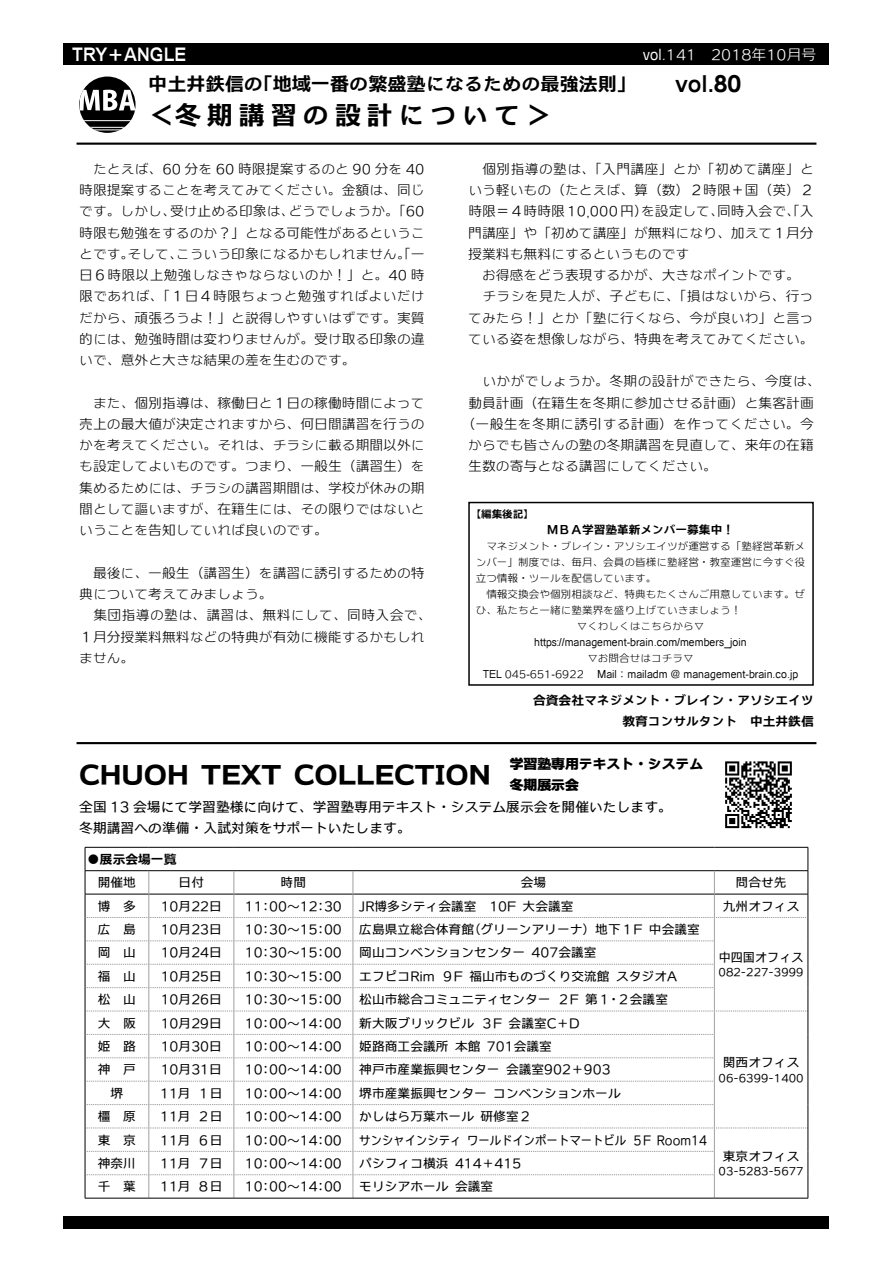
<style>
.page{position:relative;width:893px;height:1263px;background:#fff}
.page>*{position:absolute;margin:0;border:0;box-sizing:border-box;transform-origin:0 0}
.t1{font:26.55px "C4 Beogo Nexus E";letter-spacing:.2em;color:#000}
.t2{font:24.45px "C4 Beogo Nexus H";color:#000}
.t3{font:700 23.4px "Catriel";color:#000;scale:.95 1}
.t4{font:19.2px "C4 Beogo Nexus E";color:#000}
.t5{font:700 18.75px "Catriel";color:#fff;scale:.95 1}
.t6{font:14.4px "C4 Beogo L";color:#fff}
.t7{font:13.8px/21.3px "C4 Universal View BDY EL";color:#000;text-align:justify}
.t8{font:13.8px/21.3px "C4 Beogo Nexus M";color:#000}
.t9{font:13.8px "C4 Universal View BDY EL";letter-spacing:.025em;color:#000}
.t10{font:13.8px "C4 Universal View BDY EL";letter-spacing:.02em;color:#000}
.t11{font:13.8px/21.3px "C4 Beogo Nexus H";color:#000}
.t12{font:12.75px "C4 Beogo Nexus M";color:#000}
.t13{font:12.75px/21.3px "C4 Beogo Nexus E";color:#000;text-align:right}
.t14{font:12.75px "C4 Beogo Nexus M";color:#000;scale:.89 1}
.t15{font:12.75px "C4 Beogo E";color:#000}
.t16{font:12.75px "C4 Beogo Nexus M";color:#000;scale:.95 1}
.t17{font:11.7px "C4 Beogo Nexus E";color:#000}
.t18{font:11.1px "Catriel";color:#000;scale:.95 1}
.t19{font:10.65px/15.9px "C4 Universal View BDY EL";color:#000;text-align:justify}
.t20{font:10.65px "C4 Beogo Nexus M";color:#000}
.t21{font:10.65px "C4 Beogo Nexus E";color:#000}
.s1{font-family:"C4 Beogo Nexus E";font-weight:400;font-size:16.95px}
.s2{font-family:"Catriel";font-size:15.6px}
.s3{font-family:"C4 Universal View BDY EL";font-size:14.85px}
.s4{font-family:"Century Gothic"}
.s5{font-family:"C4 Beogo L";font-size:13.35px}
.s6{font-family:"C4 Beogo L"}
.s7{font-family:"Catriel";font-size:14.55px}
.s8{font-family:"C4 Beogo L";font-size:10.35px}
.s9{font-family:"C4 Universal View BDY EL";font-size:10.65px}
.s10{font-family:"C4 Beogo L";font-size:10.65px}
</style>
<div class="page">
<div style="left:64px;top:1216px;width:765px;height:13px;background:#000"></div>
<div style="left:64px;top:44px;width:765px;height:21px;background:#000"></div>
<hr style="left:77px;top:742px;width:739px;height:2px;background:#000">
<hr style="left:77px;top:143px;width:739px;height:2px;background:#000">
<div style="left:79px;top:77px;width:57px;height:56px;background:#000;border-radius:50%"></div>
<svg style="left:79px;top:90px;width:57px;height:21px"></svg>
<hr style="left:79px;top:130px;width:57px;height:1px;background:#fff">
<hr style="left:79px;top:127px;width:57px;height:1px;background:#fff">
<hr style="left:79px;top:120px;width:57px;height:1px;background:#fff">
<div style="left:468px;top:502px;width:346px;height:184px;border:1px solid #000"></div>
<svg style="left:85px;top:847px;width:724px;height:351px"></svg>
<hr style="left:85px;top:1198px;width:64px;height:1px;background:#000">
<hr style="left:149px;top:1198px;width:85px;height:1px;background:#000">
<hr style="left:234px;top:1198px;width:119px;height:1px;background:#000">
<hr style="left:353px;top:1198px;width:361px;height:1px;background:#000">
<hr style="left:714px;top:1198px;width:94px;height:1px;background:#000">
<svg style="left:725px;top:761px;width:67px;height:67px"></svg>
<h3 class="t5" style="left:72px;top:44px;width:122px">TRY<span class="s1">＋</span>ANGLE</h3>
<p class="t6" style="left:643px;top:47px;width:175px"><span class="s2">vol.</span>141 2018<span class="s3">年</span>10<span class="s3">月号</span></p>
<h3 class="t4" style="left:148px;top:74px;width:489px">中土井鉄信の「地域一番の繁盛塾になるための最強法則」</h3>
<h1 class="t1" style="left:148px;top:102px;width:405px">＜冬期講習の設計について＞</h1>
<h3 class="t3" style="left:676px;top:70px;width:71px">vol.<span class="s4">80</span></h3>
<p class="t7" style="left:79px;top:158px;width:347px;text-indent:14px">たとえば、<span class="s5">60</span> 分を <span class="s5">60</span> 時限提案するのと <span class="s5">90</span> 分を <span class="s5">40</span>時限提案することを考えてみてください。金額は、同じです。しかし、受け止める印象は、どうでしょうか。「<span class="s5">60</span>時限も勉強をするのか？」となる可能性があるということです。そして、こういう印象になるかもしれません。「一日<span class="s6">６</span>時限以上勉強しなきゃならないのか！」と。<span class="s5">40</span> 時限であれば、「<span class="s6">１</span>日<span class="s6">４</span>時限ちょっと勉強すればよいだけだから、頑張ろうよ！」と説得しやすいはずです。実質的には、勉強時間は変わりませんが。受け取る印象の違いで、意外と大きな結果の差を生むのです。</p>
<p class="t7" style="left:79px;top:392px;width:347px;text-indent:14px">また、個別指導は、稼働日と<span class="s6">１</span>日の稼働時間によって売上の最大値が決定されますから、何日間講習を行うのかを考えてください。それは、チラシに載る期間以外にも設定してよいものです。つまり、一般生（講習生）を集めるためには、チラシの講習期間は、学校が休みの期間として謳いますが、在籍生には、その限りではないということを告知していれば良いのです。</p>
<p class="t7" style="left:79px;top:562px;width:347px;text-indent:14px">最後に、一般生（講習生）を講習に誘引するための特典について考えてみましょう。</p>
<p class="t7" style="left:79px;top:604px;width:354px;text-align:left;text-indent:14px">集団指導の塾は、講習は、無料にして、同時入会で、<br><span class="s6">１</span>月分授業料無料などの特典が有効に機能するかもしれません。</p>
<p class="t7" style="left:468px;top:158px;width:347px;text-indent:14px">個別指導の塾は、「入門講座」とか「初めて講座」という軽いもの（たとえば、算（数）<span class="s6">２</span>時限<span class="s6">＋</span>国（英）<span class="s6">２</span>時限<span class="s6">＝４</span>時時限 <span class="s5">10</span><span class="s7">,</span><span class="s5">000</span> 円）を設定して、同時入会で、「入門講座」や「初めて講座」が無料になり、加えて<span class="s6">１</span>月分授業料も無料にするというものです</p>
<p class="t7" style="left:482px;top:264px;width:319px">お得感をどう表現するかが、大きなポイントです。</p>
<p class="t9" style="left:482px;top:289px;width:333px">チラシを見た人が、子どもに、「損はないから、行っ</p>
<p class="t7" style="left:468px;top:307px;width:347px">てみたら！」とか「塾に行くなら、今が良いわ」と言っ</p>
<p class="t7" style="left:468px;top:328px;width:347px">ている姿を想像しながら、特典を考えてみてください。</p>
<p class="t9" style="left:482px;top:374px;width:340px">いかがでしょうか。冬期の設計ができたら、今度は、</p>
<p class="t7" style="left:468px;top:392px;width:347px">動員計画（在籍生を冬期に参加させる計画）と集客計画</p>
<p class="t10" style="left:461px;top:417px;width:354px">（一般生を冬期に誘引する計画）を作ってください。今</p>
<p class="t7" style="left:468px;top:434px;width:347px">からでも皆さんの塾の冬期講習を見直して、来年の在籍</p>
<p class="t7" style="left:468px;top:455px;width:250px">生数の寄与となる講習にしてください。</p>
<p class="t21" style="left:470px;top:509px;width:65px">【編集後記】</p>
<p class="t17" style="left:547px;top:524px;width:189px">ＭＢＡ学習塾革新メンバー募集中！</p>
<p class="t19" style="left:476px;top:538px;width:331px;text-indent:11px">マネジメント・ブレイン・アソシエイツが運営する「塾経営革新メンバー」制度では、毎月、会員の皆様に塾経営・教室運営に今すぐ役立つ情報・ツールを配信しています。</p>
<p class="t19" style="left:486px;top:586px;width:320px">情報交換会や個別相談など、特典もたくさんご用意しています。ぜ</p>
<p class="t19" style="left:476px;top:602px;width:267px">ひ、私たちと一緒に塾業界を盛り上げていきましょう！</p>
<p class="t19" style="left:577px;top:618px;width:129px"><span class="s6">▽</span>くわしくはこちらから<span class="s6">▽</span></p>
<p class="t18" style="left:534px;top:636px;width:225px">https://management-brain.com/members_join</p>
<p class="t19" style="left:587px;top:650px;width:108px"><span class="s6">▽</span>お問合せはコチラ<span class="s6">▽</span></p>
<p class="t18" style="left:483px;top:667px;width:334px">TEL <span class="s8">045</span>-<span class="s8">651</span>-<span class="s8">6922</span> Mail<span class="s9">：</span>mailadm <span class="s10">＠</span> management-brain.co.jp</p>
<p class="t13" style="left:533px;top:689px;width:282px">合資会社マネジメント・ブレイン・アソシエイツ教育コンサルタント 中土井鉄信</p>
<h2 class="t2" style="left:79px;top:762px;width:413px">CHUOH TEXT COLLECTION</h2>
<p class="t11" style="left:510px;top:753px;width:195px">学習塾専用テキスト・システム冬期展示会</p>
<p class="t8" style="left:79px;top:796px;width:594px">全国 13 会場にて学習塾様に向けて、学習塾専用テキスト・システム展示会を開催いたします。冬期講習への準備・入試対策をサポートいたします。</p>
<p class="t15" style="left:87px;top:853px;width:91px">●展示会場一覧</p>
<p class="t12" style="left:98px;top:876px;width:40px">開催地</p>
<p class="t12" style="left:179px;top:876px;width:27px">日付</p>
<p class="t12" style="left:281px;top:876px;width:27px">時間</p>
<p class="t12" style="left:521px;top:876px;width:27px">会場</p>
<p class="t12" style="left:736px;top:876px;width:53px">問合せ先</p>
<p class="t12" style="left:98px;top:899px;width:40px">博　多</p>
<p class="t12" style="left:161px;top:899px;width:63px">10月22日</p>
<p class="t12" style="left:245px;top:899px;width:98px">11：00～12：30</p>
<p class="t12" style="left:359px;top:899px;width:216px">JR博多シティ会議室　10F 大会議室</p>
<p class="t12" style="left:723px;top:899px;width:78px">九州オフィス</p>
<p class="t12" style="left:98px;top:923px;width:40px">広　島</p>
<p class="t12" style="left:161px;top:923px;width:63px">10月23日</p>
<p class="t12" style="left:245px;top:923px;width:98px">10：30～15：00</p>
<p class="t12" style="left:359px;top:923px;width:342px">広島県立総合体育館(グリーンアリーナ）地下１F 中会議室</p>
<p class="t16" style="left:719px;top:951px;width:91px">中四国オフィス</p>
<p class="t20" style="left:719px;top:967px;width:87px">082-227-3999</p>
<p class="t12" style="left:98px;top:946px;width:40px">岡　山</p>
<p class="t12" style="left:161px;top:946px;width:63px">10月24日</p>
<p class="t12" style="left:245px;top:946px;width:98px">10：30～15：00</p>
<p class="t12" style="left:359px;top:946px;width:239px">岡山コンベンションセンター 407会議室</p>
<p class="t12" style="left:98px;top:969px;width:40px">福　山</p>
<p class="t12" style="left:161px;top:969px;width:63px">10月25日</p>
<p class="t12" style="left:245px;top:969px;width:98px">10：30～15：00</p>
<p class="t12" style="left:359px;top:969px;width:319px">エフピコRim ９F 福山市ものづくり交流館 スタジオA</p>
<p class="t12" style="left:98px;top:993px;width:40px">松　山</p>
<p class="t12" style="left:161px;top:993px;width:63px">10月26日</p>
<p class="t12" style="left:245px;top:993px;width:98px">10：30～15：00</p>
<p class="t12" style="left:359px;top:993px;width:310px">松山市総合コミュニティセンター ２F 第１・２会議室</p>
<p class="t12" style="left:98px;top:1016px;width:40px">大　阪</p>
<p class="t12" style="left:161px;top:1016px;width:63px">10月29日</p>
<p class="t12" style="left:245px;top:1016px;width:98px">10：00～14：00</p>
<p class="t12" style="left:359px;top:1016px;width:222px">新大阪ブリックビル ３F 会議室C＋D</p>
<p class="t12" style="left:98px;top:1040px;width:40px">姫　路</p>
<p class="t12" style="left:161px;top:1040px;width:63px">10月30日</p>
<p class="t12" style="left:245px;top:1040px;width:98px">10：00～14：00</p>
<p class="t12" style="left:359px;top:1040px;width:194px">姫路商工会議所 本館 701会議室</p>
<p class="t12" style="left:98px;top:1063px;width:40px">神　戸</p>
<p class="t12" style="left:161px;top:1063px;width:63px">10月31日</p>
<p class="t12" style="left:245px;top:1063px;width:98px">10：00～14：00</p>
<p class="t12" style="left:359px;top:1063px;width:253px">神戸市産業振興センター 会議室902＋903</p>
<p class="t12" style="left:111px;top:1086px;width:14px">堺</p>
<p class="t12" style="left:160px;top:1086px;width:64px">11月 １日</p>
<p class="t12" style="left:245px;top:1086px;width:98px">10：00～14：00</p>
<p class="t12" style="left:359px;top:1086px;width:263px">堺市産業振興センター コンベンションホール</p>
<p class="t12" style="left:98px;top:1110px;width:40px">橿　原</p>
<p class="t12" style="left:160px;top:1110px;width:64px">11月 ２日</p>
<p class="t12" style="left:245px;top:1110px;width:98px">10：00～14：00</p>
<p class="t12" style="left:359px;top:1110px;width:174px">かしはら万葉ホール 研修室２</p>
<p class="t12" style="left:98px;top:1133px;width:40px">東　京</p>
<p class="t12" style="left:160px;top:1133px;width:64px">11月 ６日</p>
<p class="t12" style="left:245px;top:1133px;width:98px">10：00～14：00</p>
<p class="t14" style="left:359px;top:1133px;width:392px">サンシャインシティ ワールドインポートマートビル ５F Room14</p>
<p class="t12" style="left:98px;top:1157px;width:40px">神奈川</p>
<p class="t12" style="left:160px;top:1157px;width:64px">11月 ７日</p>
<p class="t12" style="left:245px;top:1157px;width:98px">10：00～14：00</p>
<p class="t12" style="left:359px;top:1157px;width:163px">パシフィコ横浜 414＋415</p>
<p class="t12" style="left:98px;top:1180px;width:40px">千　葉</p>
<p class="t12" style="left:160px;top:1180px;width:64px">11月 ８日</p>
<p class="t12" style="left:245px;top:1180px;width:98px">10：00～14：00</p>
<p class="t12" style="left:359px;top:1180px;width:135px">モリシアホール 会議室</p>
<p class="t12" style="left:723px;top:1056px;width:78px">関西オフィス</p>
<p class="t20" style="left:719px;top:1072px;width:87px">06-6399-1400</p>
<p class="t12" style="left:723px;top:1150px;width:78px">東京オフィス</p>
<p class="t20" style="left:719px;top:1166px;width:87px">03-5283-5677</p>
</div>
